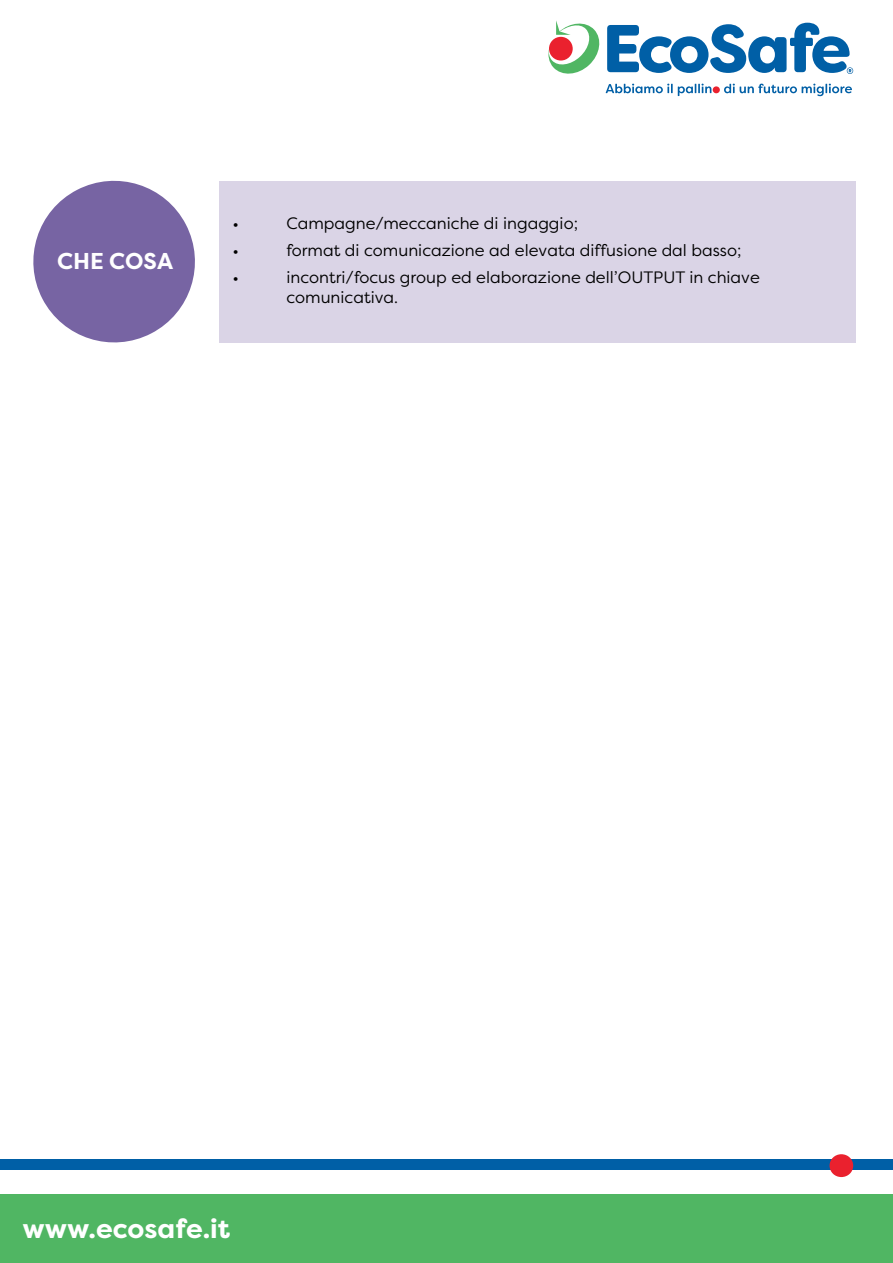
<style>
.page{position:relative;width:893px;height:1263px;background:#fff}
.page>*{position:absolute;margin:0;border:0;box-sizing:border-box;transform-origin:0 0}
.t1{font:700 27px "Filson W01";color:#fff}
.t2{font:700 22.95px "Filson W01";color:#fff}
.t3{font:16.5px/19.8px "Filson W01";color:#000}
</style>
<div class="page">
<div style="left:0;top:1160px;width:893px;height:10px;background:#005fa6"></div>
<div style="left:830px;top:1154px;width:23px;height:23px;background:#ea212e;border-radius:50%"></div>
<div style="left:0;top:1194px;width:893px;height:69px;background:#50b663"></div>
<svg style="left:548px;top:21px;width:305px;height:53px"></svg>
<svg style="left:606px;top:84px;width:105px;height:12px"></svg>
<svg style="left:724px;top:84px;width:128px;height:12px"></svg>
<div style="left:713px;top:86px;width:7px;height:7px;background:#ea212e;border-radius:50%"></div>
<div style="left:219px;top:181px;width:636px;height:161px;background:#dad4e6"></div>
<svg style="left:33px;top:180px;width:162px;height:163px"></svg>
<h2 class="t2" style="left:57px;top:248px;width:118px">CHE COSA</h2>
<p class="t3" style="left:232px;top:213px;width:8px">•</p>
<p class="t3" style="left:286px;top:213px;width:293px">Campagne/meccaniche di ingaggio;</p>
<p class="t3" style="left:232px;top:240px;width:8px">•</p>
<p class="t3" style="left:286px;top:240px;width:457px">format di comunicazione ad elevata diffusione dal basso;</p>
<p class="t3" style="left:232px;top:267px;width:8px">•</p>
<p class="t3" style="left:286px;top:267px;width:475px">incontri/focus group ed elaborazione dell’OUTPUT in chiave comunicativa.</p>
<h1 class="t1" style="left:22px;top:1213px;width:209px">www.ecosafe.it</h1>
</div>
